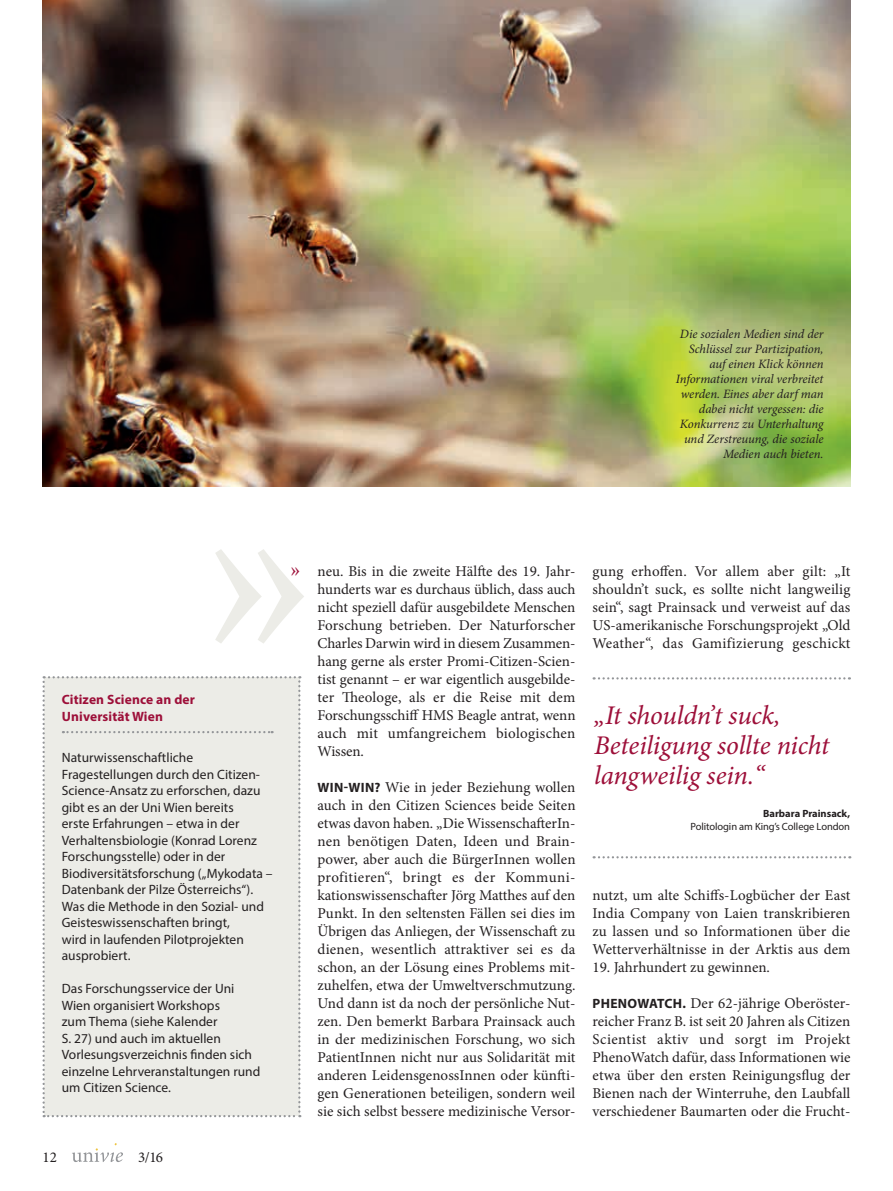
<style>
.page{position:relative;width:893px;height:1191px;background:#fff}
.page>*{position:absolute;margin:0;border:0;box-sizing:border-box;transform-origin:0 0}
.t1{font:italic 27px/30px "Minion Pro";letter-spacing:-.01em;color:#9d0f39}
.t2{font:22.5px "Minion Pro";color:#9d0f39}
.t3{font:15px/18px "Minion Pro";letter-spacing:.005em;color:#231f20;text-align:justify}
.t4{font:13.5px/16.5px "Myriad Pro";letter-spacing:.005em;color:#231f20}
.t5{font:700 13.5px/16.5px "Myriad Pro";letter-spacing:.01em;color:#9d0f39}
.t6{font:italic 12.75px/15px "Minion Pro";letter-spacing:-.01em;color:#231f20;text-align:right}
.t7{font:10.5px "Myriad Pro";letter-spacing:-.01em;color:#231f20}
.t8{font:700 10.5px "Myriad Pro";color:#231f20}
.s1{font-family:"Myriad Pro";font-weight:700;font-size:13.5px}
</style>
<div class="page">
<svg style="left:72px;top:1143px;width:51px;height:19px"></svg>
<svg style="left:215px;top:549px;width:89px;height:94px"></svg>
<div style="left:43px;top:676px;width:257px;height:441px;background:#ecece7"></div>
<img style="left:43px;top:0;width:807px;height:486px">
<svg style="left:594px;top:677px;width:256px;height:2px"></svg>
<svg style="left:594px;top:856px;width:256px;height:2px"></svg>
<p class="t6" style="left:676px;top:326px;width:149px">Die sozialen Medien sind der<br>Schlüssel zur Partizipation, auf einen Klick können<br>Informationen viral verbreitet werden. Eines aber darf man dabei nicht vergessen: die<br>Konkurrenz zu Unterhaltung und Zerstreuung, die soziale<br>Medien auch bieten.</p>
<p class="t5" style="left:62px;top:691px;width:135px">Citizen Science an der<br>Universität Wien</p>
<p class="t4" style="left:62px;top:749px;width:212px">Naturwissenschaftliche<br>Fragestellungen durch den Citizen-<br>Science-Ansatz zu erforschen, dazu gibt es an der Uni Wien bereits<br>erste Erfahrungen – etwa in der<br>Verhaltensbiologie (Konrad Lorenz<br>Forschungsstelle) oder in der<br>Biodiversitätsforschung („Mykodata –<br>Datenbank der Pilze Österreichs“).<br>Was die Methode in den Sozial- und<br>Geisteswissenschaften bringt,<br>wird in laufenden Pilotprojekten ausprobiert.</p>
<p class="t4" style="left:62px;top:980px;width:200px">Das Forschungsservice der Uni<br>Wien organisiert Workshops<br>zum Thema (siehe Kalender<br>S. 27) und auch im aktuellen<br>Vorlesungsverzeichnis finden sich einzelne Lehrveranstaltungen rund um Citizen Science.</p>
<p class="t3" style="left:43px;top:1148px;width:16px">12</p>
<p class="t3" style="left:138px;top:1148px;width:27px">3/16</p>
<h2 class="t2" style="left:290px;top:557px;width:12px">»</h2>
<p class="t3" style="left:592px;top:562px;width:260px">gung erhoffen. Vor allem aber gilt: „It shouldn’t suck, es sollte nicht langweilig sein“, sagt Prainsack und verweist auf das US-amerikanische Forschungsprojekt „Old Weather“, das Gamifizierung geschickt</p>
<p class="t3" style="left:317px;top:562px;width:260px">neu. Bis in die zweite Hälfte des 19. Jahr&shy;hunderts war es durchaus üblich, dass auch nicht speziell dafür ausgebildete Menschen Forschung betrieben. Der Naturforscher Charles Darwin wird in diesem Zusammen&shy;hang gerne als erster Promi-Citizen-Scien&shy;tist genannt – er war eigentlich ausgebilde&shy;ter Theologe, als er die Reise mit dem Forschungsschiff HMS Beagle antrat, wenn auch mit umfangreichem biologischen Wissen.</p>
<p class="t3" style="left:317px;top:778px;width:260px;text-align:left"><span class="s1">WIN-WIN?</span> Wie in jeder Beziehung wollen auch in den Citizen Sciences beide Seiten etwas davon haben. „Die WissenschafterIn&shy;nen benötigen Daten, Ideen und Brain&shy;power, aber auch die BürgerInnen wollen profitieren“, bringt es der Kommuni&shy;kationswissenschafter Jörg Matthes auf den Punkt. In den seltensten Fällen sei dies im Übrigen das Anliegen, der Wissenschaft zu dienen, wesentlich attraktiver sei es da schon, an der Lösung eines Problems mit&shy;zuhelfen, etwa der Umweltverschmutzung.<br>Und dann ist da noch der persönliche Nut&shy;zen. Den bemerkt Barbara Prainsack auch in der medizinischen Forschung, wo sich PatientInnen nicht nur aus Solidarität mit anderen LeidensgenossInnen oder künfti&shy;gen Generationen beteiligen, sondern weil sie sich selbst bessere medizinische Versor-</p>
<h1 class="t1" style="left:594px;top:700px;width:237px">„It shouldn’t suck,<br>Beteiligung sollte nicht langweilig sein.“</h1>
<p class="t8" style="left:763px;top:806px;width:88px">Barbara Prainsack,</p>
<p class="t7" style="left:690px;top:820px;width:161px">Politologin am King’s College London</p>
<p class="t3" style="left:592px;top:886px;width:259px">nutzt, um alte Schiffs-Logbücher der East India Company von Laien transkribieren zu lassen und so Informationen über die Wetterverhältnisse in der Arktis aus dem</p>
<p class="t3" style="left:592px;top:958px;width:179px">19. Jahrhundert zu gewinnen.</p>
<p class="t3" style="left:592px;top:994px;width:260px"><span class="s1">PHENOWATCH.</span> Der 62-jährige Oberöster&shy;reicher Franz B. ist seit 20 Jahren als Citizen Scientist aktiv und sorgt im Projekt PhenoWatch dafür, dass Informationen wie etwa über den ersten Reinigungsflug der Bienen nach der Winterruhe, den Laubfall verschiedener Baumarten oder die Frucht-</p>
</div>
